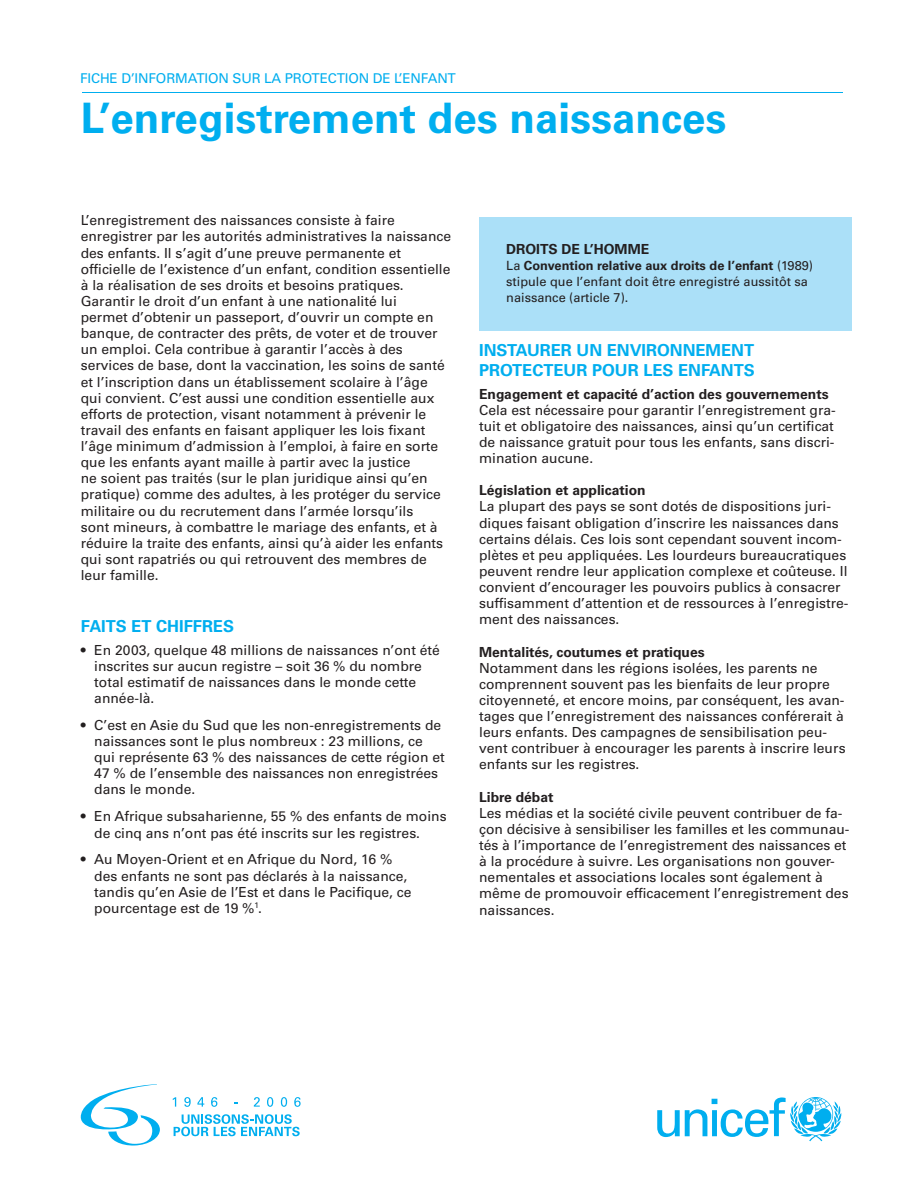
<style>
.page{position:relative;width:918px;height:1188px;background:#fff}
.page>*{position:absolute;margin:0;border:0;box-sizing:border-box;transform-origin:0 0}
.t1{font:700 42px "Univers LT Std";color:#00aeef}
.t2{font:700 16.5px/19.5px "Univers LT Std";color:#00aeef}
.t3{font:700 16.5px "Univers";color:#00aeef}
.t4{font:13.8px/16px "Univers LT Std";color:#231f20}
.t5{font:700 13.8px "Univers LT Std";color:#231f20}
.t6{font:13.5px "Univers LT Std";letter-spacing:-.01em;color:#00aeef}
.t7{font:12.75px/16.2px "Univers LT Std";color:#231f20}
.s1{font-weight:700}
</style>
<div class="page">
<hr style="left:82px;top:93px;width:760px;height:1px;background:#00aeef">
<svg style="left:81px;top:1084px;width:79px;height:62px"></svg>
<svg style="left:173px;top:1097px;width:3px;height:10px"></svg>
<svg style="left:184px;top:1097px;width:7px;height:10px"></svg>
<svg style="left:197px;top:1097px;width:7px;height:10px"></svg>
<svg style="left:211px;top:1097px;width:6px;height:10px"></svg>
<svg style="left:254px;top:1097px;width:6px;height:10px"></svg>
<svg style="left:267px;top:1097px;width:6px;height:10px"></svg>
<svg style="left:281px;top:1097px;width:6px;height:10px"></svg>
<svg style="left:294px;top:1097px;width:7px;height:10px"></svg>
<svg style="left:174px;top:1114px;width:126px;height:22px"></svg>
<svg style="left:657px;top:1097px;width:184px;height:44px"></svg>
<div style="left:479px;top:217px;width:373px;height:114px;background:#abe0f8"></div>
<p class="t6" style="left:80px;top:71px;width:377px">FICHE D’INFORMATION SUR LA PROTECTION DE L’ENFANT</p>
<h1 class="t1" style="left:81px;top:94px;width:647px">L’enregistrement des naissances</h1>
<p class="t4" style="left:81px;top:212px;width:372px">L’enregistrement des naissances consiste à faire enregistrer par les autorités administratives la naissance des enfants. Il s’agit d’une preuve permanente et officielle de l’existence d’un enfant, condition essentielle à la réalisation de ses droits et besoins pratiques.<br>Garantir le droit d’un enfant à une nationalité lui<br>permet d’obtenir un passeport, d’ouvrir un compte en banque, de contracter des prêts, de voter et de trouver un emploi. Cela contribue à garantir l’accès à des services de base, dont la vaccination, les soins de santé et l’inscription dans un établissement scolaire à l’âge qui convient. C’est aussi une condition essentielle aux efforts de protection, visant notamment à prévenir le travail des enfants en faisant appliquer les lois fixant l’âge minimum d’admission à l’emploi, à faire en sorte que les enfants ayant maille à partir avec la justice<br>ne soient pas traités (sur le plan juridique ainsi qu’en pratique) comme des adultes, à les protéger du service militaire ou du recrutement dans l’armée lorsqu’ils<br>sont mineurs, à combattre le mariage des enfants, et à réduire la traite des enfants, ainsi qu’à aider les enfants qui sont rapatriés ou qui retrouvent des membres de leur famille.</p>
<p class="t3" style="left:81px;top:615px;width:155px">FAITS ET CHIFFRES</p>
<p class="t4" style="left:94px;top:642px;width:347px;text-indent:-14px">• En 2003, quelque 48 millions de naissances n’ont été inscrites sur aucun registre – soit 36 % du nombre total estimatif de naissances dans le monde cette année-là.</p>
<p class="t4" style="left:94px;top:717px;width:352px;text-indent:-14px">• C’est en Asie du Sud que les non-enregistrements de naissances sont le plus nombreux : 23 millions, ce qui représente 63 % des naissances de cette région et 47 % de l’ensemble des naissances non enregistrées dans le monde.</p>
<p class="t4" style="left:94px;top:809px;width:354px;text-indent:-14px">• En Afrique subsaharienne, 55 % des enfants de moins de cinq ans n’ont pas été inscrits sur les registres.</p>
<p class="t4" style="left:94px;top:852px;width:319px;text-indent:-14px">• Au Moyen-Orient et en Afrique du Nord, 16 % des enfants ne sont pas déclarés à la naissance, tandis qu’en Asie de l’Est et dans le Pacifique, ce pourcentage est de 19 %<sup>1</sup>.</p>
<p class="t5" style="left:506px;top:241px;width:145px">DROITS DE L’HOMME</p>
<p class="t7" style="left:506px;top:257px;width:308px">La <span class="s1">Convention relative aux droits de l’enfant</span> (1989) stipule que l’enfant doit être enregistré aussitôt sa naissance (article 7).</p>
<p class="t2" style="left:479px;top:341px;width:277px">INSTAURER UN ENVIRONNEMENT<br>PROTECTEUR POUR LES ENFANTS</p>
<p class="t5" style="left:479px;top:386px;width:351px">Engagement et capacité d’action des gouvernements</p>
<p class="t4" style="left:479px;top:402px;width:358px">Cela est nécessaire pour garantir l’enregistrement gra&shy;tuit et obligatoire des naissances, ainsi qu’un certificat de naissance gratuit pour tous les enfants, sans discri&shy;mination aucune.</p>
<p class="t5" style="left:479px;top:482px;width:168px">Législation et application</p>
<p class="t4" style="left:479px;top:499px;width:371px">La plupart des pays se sont dotés de dispositions juri&shy;diques faisant obligation d’inscrire les naissances dans certains délais. Ces lois sont cependant souvent incom&shy;plètes et peu appliquées. Les lourdeurs bureaucratiques peuvent rendre leur application complexe et coûteuse. Il convient d’encourager les pouvoirs publics à consacrer suffisamment d’attention et de ressources à l’enregistre&shy;ment des naissances.</p>
<p class="t5" style="left:479px;top:644px;width:227px">Mentalités, coutumes et pratiques</p>
<p class="t4" style="left:479px;top:660px;width:368px">Notamment dans les régions isolées, les parents ne comprennent souvent pas les bienfaits de leur propre citoyenneté, et encore moins, par conséquent, les avan&shy;tages que l’enregistrement des naissances conférerait à leurs enfants. Des campagnes de sensibilisation peu&shy;vent contribuer à encourager les parents à inscrire leurs enfants sur les registres.</p>
<p class="t5" style="left:479px;top:789px;width:76px">Libre débat</p>
<p class="t4" style="left:479px;top:805px;width:372px">Les médias et la société civile peuvent contribuer de fa&shy;çon décisive à sensibiliser les familles et les communau&shy;tés à l’importance de l’enregistrement des naissances et à la procédure à suivre. Les organisations non gouver&shy;nementales et associations locales sont également à même de promouvoir efficacement l’enregistrement des naissances.</p>
</div>
